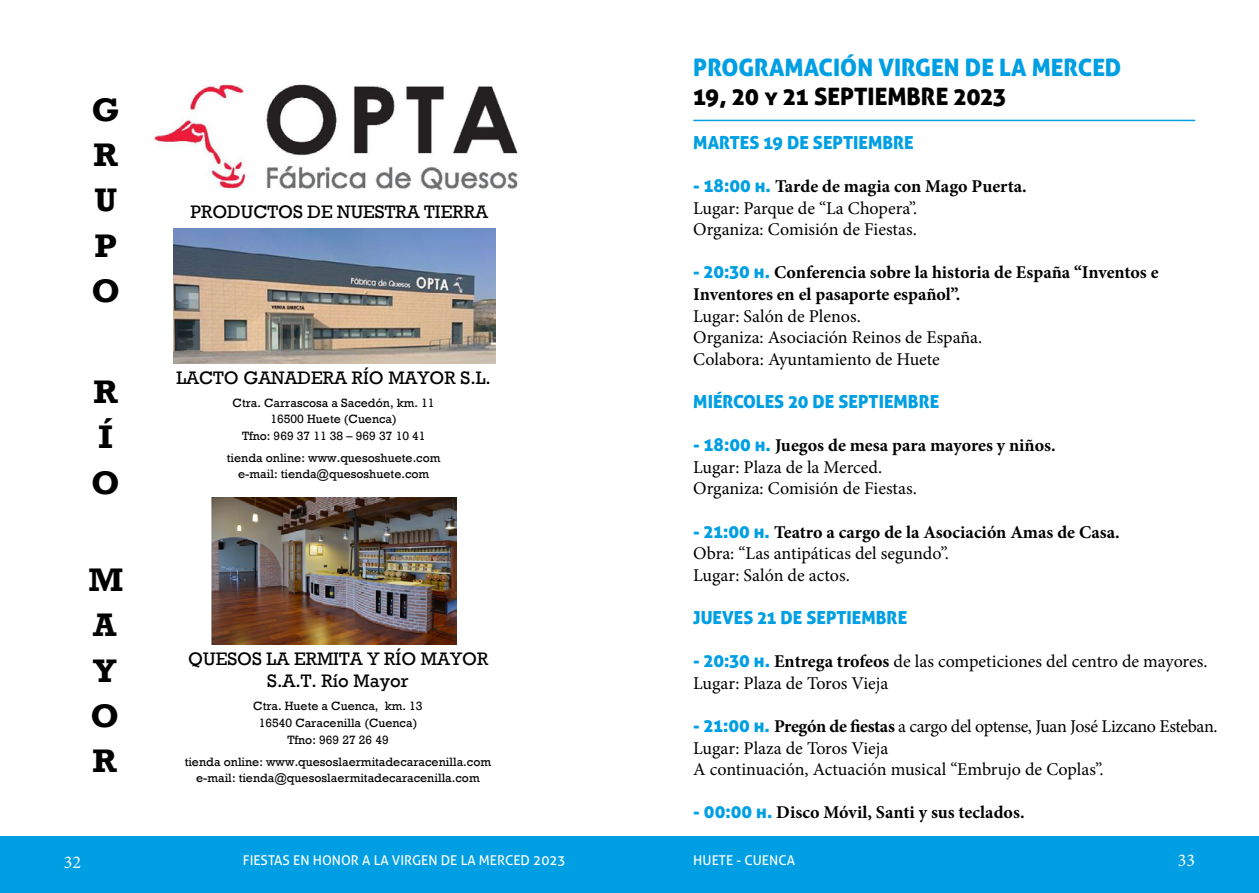
<style>
.page{position:relative;width:1259px;height:893px;background:#fff}
.page>*{position:absolute;margin:0;border:0;box-sizing:border-box;transform-origin:0 0}
.t1{font:700 33.45px/45.2px "Rockwell";color:#000}
.t2{font:24px "Aller Display";color:#009fe3}
.t3{font:24px "Aller Display";color:#000}
.t4{font:18.6px/21.9px "Rockwell";color:#000;text-align:center}
.t5{font:18px/21.6px "Minion Pro";color:#000}
.t6{font:700 18px/21.6px "Minion Pro";letter-spacing:-.005em;color:#000}
.t7{font:18px "Aller Display";color:#009fe3}
.t8{font:18px "Minion Pro";color:#fff}
.t9{font:13.5px "Aller";color:#fff}
.t10{font:12.3px/16.8px "Rockwell";color:#000;text-align:center}
.s1{font-family:"Aller Display";color:#009fe3}
.s2{font-weight:700}
.s3{font-family:"Aller Display";font-weight:400;color:#009fe3}
</style>
<div class="page">
<div style="left:0;top:836px;width:1259px;height:57px;background:#009fe3"></div>
<hr style="left:693px;top:120px;width:502px;height:1px;background:#009fe3">
<img style="left:153px;top:84px;width:365px;height:106px">
<svg style="left:173px;top:361px;width:323px;height:163px"></svg>
<img style="left:173px;top:366px;width:323px;height:153px">
<img style="left:173px;top:230px;width:322px;height:133px">
<img style="left:211px;top:498px;width:245px;height:147px">
<img style="left:173px;top:228px;width:323px;height:2px">
<h1 class="t1" style="left:91px;top:87px;width:30px;text-align:justify">G R U P O</h1>
<h1 class="t1" style="left:91px;top:369px;width:30px">R<br>Í<br>O</h1>
<h1 class="t1" style="left:88px;top:557px;width:36px">M<br>A<br>Y<br>O<br>R</h1>
<p class="t4" style="left:190px;top:201px;width:299px">PRODUCTOS DE NUESTRA TIERRA</p>
<p class="t4" style="left:176px;top:367px;width:316px">LACTO GANADERA RÍO MAYOR S.L.</p>
<p class="t10" style="left:233px;top:394px;width:203px">Ctra. Carrascosa a Sacedón, km. 11<br>16500 Huete (Cuenca)<br>Tfno: 969 37 11 38 – 969 37 10 41</p>
<p class="t10" style="left:227px;top:450px;width:215px;line-height:15.9px">tienda online: www.quesoshuete.com e-mail: tienda@quesoshuete.com</p>
<p class="t4" style="left:188px;top:648px;width:301px">QUESOS LA ERMITA Y RÍO MAYOR<br>S.A.T. Río Mayor</p>
<p class="t10" style="left:253px;top:698px;width:171px">Ctra. Huete a Cuenca, km. 13<br>16540 Caracenilla (Cuenca)<br>Tfno: 969 27 26 49</p>
<p class="t10" style="left:185px;top:754px;width:308px;line-height:16px">tienda online: www.quesoslaermitadecaracenilla.com e-mail: tienda@quesoslaermitadecaracenilla.com</p>
<h2 class="t2" style="left:693px;top:53px;width:429px">PROGRAMACIÓN VIRGEN DE LA MERCED</h2>
<h2 class="t3" style="left:693px;top:81px;width:314px">19, 20 y 21 SEPTIEMBRE 2023</h2>
<p class="t7" style="left:693px;top:131px;width:222px">MARTES 19 DE SEPTIEMBRE</p>
<p class="t5" style="left:693px;top:176px;width:335px"><span class="s1">- 18:00 h.</span> <span class="s2">Tarde de magia con Mago Puerta.<br></span>Lugar: Parque de “La Chopera”.<br>Organiza: Comisión de Fiestas.</p>
<p class="t6" style="left:693px;top:262px;width:467px"><span class="s3">- 20:30 h.</span> Conferencia sobre la historia de España “Inventos e<br>Inventores en el pasaporte español”.</p>
<p class="t5" style="left:693px;top:305px;width:290px">Lugar: Salón de Plenos.<br>Organiza: Asociación Reinos de España.<br>Colabora: Ayuntamiento de Huete</p>
<p class="t7" style="left:693px;top:390px;width:247px">MIÉRCOLES 20 DE SEPTIEMBRE</p>
<p class="t5" style="left:693px;top:435px;width:364px"><span class="s1">- 18:00 h.</span> <span class="s2">Juegos de mesa para mayores y niños.<br></span>Lugar: Plaza de la Merced.<br>Organiza: Comisión de Fiestas.</p>
<p class="t5" style="left:693px;top:521px;width:428px"><span class="s1">- 21:00 h.</span> <span class="s2">Teatro a cargo de la Asociación Amas de Casa.<br></span>Obra: “Las antipáticas del segundo”.<br>Lugar: Salón de actos.</p>
<p class="t7" style="left:693px;top:606px;width:215px">JUEVES 21 DE SEPTIEMBRE</p>
<p class="t5" style="left:693px;top:651px;width:515px"><span class="s1">- 20:30 h.</span> <span class="s2">Entrega trofeos</span> de las competiciones del centro de mayores.<br>Lugar: Plaza de Toros Vieja</p>
<p class="t5" style="left:693px;top:716px;width:526px"><span class="s1">- 21:00 h.</span> <span class="s2">Pregón de fiestas</span> a cargo del optense, Juan José Lizcano Esteban.<br>Lugar: Plaza de Toros Vieja<br>A continuación, Actuación musical “Embrujo de Coplas”.</p>
<p class="t6" style="left:693px;top:802px;width:333px"><span class="s3">- 00:00 h.</span> Disco Móvil, Santi y sus teclados.</p>
<p class="t8" style="left:64px;top:851px;width:19px">32</p>
<p class="t9" style="left:243px;top:852px;width:324px">FIESTAS EN HONOR A LA VIRGEN DE LA MERCED 2023</p>
<p class="t9" style="left:693px;top:852px;width:103px">HUETE - CUENCA</p>
<p class="t8" style="left:1178px;top:849px;width:19px">33</p>
</div>
